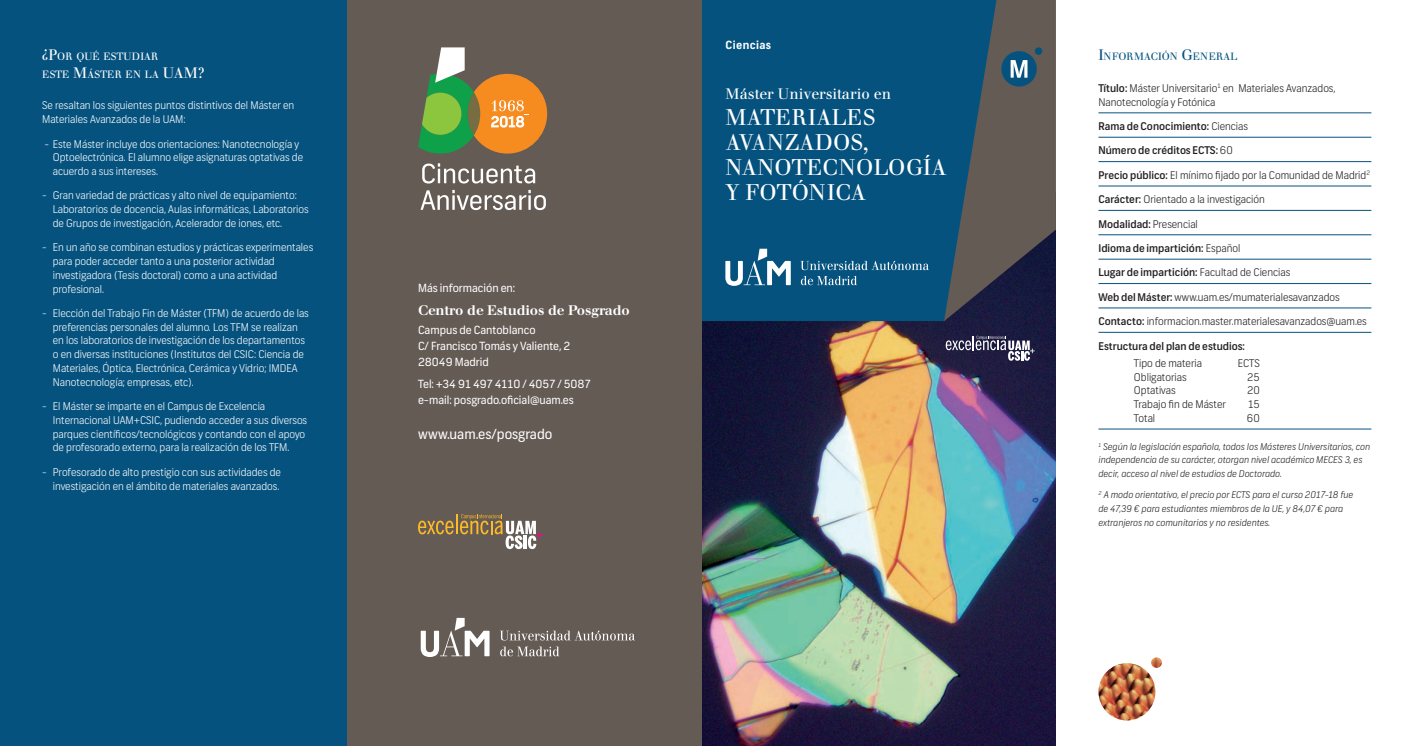
<style>
.page{position:relative;width:1403px;height:746px;background:#fff}
.page>*{position:absolute;margin:0;border:0;box-sizing:border-box;transform-origin:0 0}
.t1{font:22.5px/25px "Walbaum";letter-spacing:-.005em;color:#fff}
.t2{font:15px "Walbaum";color:#fff}
.t3{font:500 13.75px "Walbaum";letter-spacing:-.01em;color:#fff}
.t4{font:13.75px "Frank";color:#fff}
.t5{font:11.25px/15.6px "Frank";color:#fff}
.t6{font:700 11.25px "Frank";letter-spacing:.03em;color:#fff}
.t7{font:300 10.62px/13.8px "Frank";color:#fff}
.t8{font:300 10.62px/13.8px "Frank";color:#231f20}
.t9{font:500 10.62px "Frank";color:#231f20}
.t10{font:10.5px/17.5px "Walbaum";letter-spacing:-.015em;color:#fff}
.t11{font:10.5px "Walbaum";letter-spacing:.005em;color:#05527f}
.t12{font:italic 300 9.38px/13.8px "Frank";color:#231f20}
.s1{font-size:15px}
.s2{font-weight:500}
.s3{font-weight:300}
</style>
<div class="page">
<div style="left:0;top:0;width:347px;height:746px;background:#05527f"></div>
<hr style="left:1098px;top:113px;width:273px;height:1px;background:#05527f">
<hr style="left:1098px;top:137px;width:273px;height:1px;background:#05527f">
<hr style="left:1098px;top:161px;width:273px;height:1px;background:#05527f">
<hr style="left:1098px;top:186px;width:273px;height:1px;background:#05527f">
<hr style="left:1098px;top:210px;width:273px;height:1px;background:#05527f">
<hr style="left:1098px;top:235px;width:273px;height:1px;background:#05527f">
<hr style="left:1098px;top:259px;width:273px;height:1px;background:#05527f">
<hr style="left:1098px;top:283px;width:273px;height:1px;background:#05527f">
<hr style="left:1098px;top:308px;width:273px;height:1px;background:#05527f">
<hr style="left:1098px;top:332px;width:273px;height:1px;background:#05527f">
<hr style="left:1098px;top:429px;width:273px;height:1px;background:#05527f">
<img style="left:701px;top:321px;width:355px;height:425px">
<div style="left:701px;top:0;width:243px;height:321px;background:#05527f"></div>
<img style="left:1098px;top:657px;width:63px;height:63px">
<svg style="left:945px;top:336px;width:89px;height:25px;background:#575570"></svg>
<svg style="left:800px;top:261px;width:129px;height:9px"></svg>
<svg style="left:801px;top:276px;width:56px;height:9px"></svg>
<svg style="left:725px;top:249px;width:65px;height:37px"></svg>
<div style="left:347px;top:0;width:354px;height:746px;background:#655b55"></div>
<svg style="left:418px;top:520px;width:35px;height:14px"></svg>
<hr style="left:456px;top:514px;width:2px;height:20px;background:#fdbb27">
<svg style="left:460px;top:514px;width:83px;height:35px"></svg>
<svg style="left:500px;top:630px;width:134px;height:10px"></svg>
<svg style="left:500px;top:646px;width:59px;height:10px"></svg>
<svg style="left:421px;top:618px;width:68px;height:39px"></svg>
<svg style="left:418px;top:47px;width:129px;height:107px"></svg>
<svg style="left:422px;top:163px;width:113px;height:20px"></svg>
<svg style="left:420px;top:190px;width:126px;height:20px"></svg>
<svg style="left:944px;top:0;width:112px;height:321px;background:#3f505e"></svg>
<p class="t10" style="left:42px;top:48px;width:164px"><span class="s1">¿P</span>OR QUÉ ESTUDIAR<br>ESTE <span class="s1">M</span>ÁSTER EN LA <span class="s1">UAM?</span></p>
<p class="t7" style="left:42px;top:99px;width:253px">Se resaltan los siguientes puntos distintivos del Máster en<br>Materiales Avanzados de la UAM:</p>
<p class="t7" style="left:53px;top:137px;width:252px;text-indent:-8px">- Este Máster incluye dos orientaciones: Nanotecnología y<br>Optoelectrónica. El alumno elige asignaturas optativas de acuerdo a sus intereses.</p>
<p class="t7" style="left:53px;top:189px;width:257px;text-indent:-11px">- Gran variedad de prácticas y alto nivel de equipamiento:<br>Laboratorios de docencia, Aulas informáticas, Laboratorios de Grupos de investigación, Acelerador de iones, etc.</p>
<p class="t7" style="left:53px;top:241px;width:262px;text-indent:-11px">- En un año se combinan estudios y prácticas experimentales para poder acceder tanto a una posterior actividad investigadora (Tesis doctoral) como a una actividad profesional.</p>
<p class="t7" style="left:53px;top:306px;width:257px;text-indent:-11px">- Elección del Trabajo Fin de Máster (TFM) de acuerdo de las preferencias personales del alumno. Los TFM se realizan en los laboratorios de investigación de los departamentos o en diversas instituciones (Institutos del CSIC: Ciencia de Materiales, Óptica, Electrónica, Cerámica y Vidrio; IMDEA Nanotecnología; empresas, etc).</p>
<p class="t7" style="left:53px;top:399px;width:256px;text-indent:-11px">- El Máster se imparte en el Campus de Excelencia Internacional UAM+CSIC, pudiendo acceder a sus diversos parques científicos/tecnológicos y contando con el apoyo de profesorado externo, para la realización de los TFM.</p>
<p class="t7" style="left:42px;top:465px;width:240px;text-align:right">- Profesorado de alto prestigio con sus actividades de investigación en el ámbito de materiales avanzados.</p>
<p class="t5" style="left:418px;top:281px;width:99px">Más información en:</p>
<p class="t3" style="left:418px;top:302px;width:213px">Centro de Estudios de Posgrado</p>
<p class="t5" style="left:418px;top:323px;width:154px">Campus de Cantoblanco<br>C/ Francisco Tomás y Valiente, 2<br>28049 Madrid</p>
<p class="t5" style="left:418px;top:377px;width:174px">Tel: +34 91 497 4110 / 4057 / 5087 e-mail: posgrado.oficial@uam.es</p>
<p class="t4" style="left:418px;top:425px;width:136px">www.uam.es/posgrado</p>
<p class="t6" style="left:725px;top:38px;width:47px">Ciencias</p>
<h2 class="t2" style="left:725px;top:85px;width:167px">Máster Universitario en</h2>
<h1 class="t1" style="left:725px;top:105px;width:223px">MATERIALES<br>AVANZADOS,<br>NANOTECNOLOGÍA<br>Y FOTÓNICA</h1>
<p class="t11" style="left:1098px;top:51px;width:141px"><span class="s1">I</span>NFORMACIÓN <span class="s1">G</span>ENERAL</p>
<p class="t8" style="left:1098px;top:81px;width:238px"><span class="s2">Título:</span> Máster Universitario<sup>1</sup> en Materiales Avanzados,<br>Nanotecnología y Fotónica</p>
<p class="t9" style="left:1098px;top:120px;width:151px">Rama de Conocimiento: <span class="s3">Ciencias</span></p>
<p class="t9" style="left:1098px;top:144px;width:136px">Número de créditos ECTS: <span class="s3">60</span></p>
<p class="t8" style="left:1098px;top:168px;width:273px"><span class="s2">Precio público:</span> El mínimo fijado por la Comunidad de Madrid<sup>2</sup></p>
<p class="t8" style="left:1098px;top:193px;width:168px"><span class="s2">Carácter:</span> Orientado a la investigación</p>
<p class="t9" style="left:1098px;top:217px;width:101px">Modalidad: <span class="s3">Presencial</span></p>
<p class="t9" style="left:1098px;top:242px;width:143px">Idioma de impartición: <span class="s3">Español</span></p>
<p class="t9" style="left:1098px;top:266px;width:193px">Lugar de impartición: <span class="s3">Facultad de Ciencias</span></p>
<p class="t8" style="left:1098px;top:290px;width:243px"><span class="s2">Web del Máster:</span> www.uam.es/mumaterialesavanzados</p>
<p class="t8" style="left:1098px;top:315px;width:270px"><span class="s2">Contacto:</span> informacion.master.materialesavanzados@uam.es</p>
<p class="t9" style="left:1098px;top:339px;width:148px">Estructura del plan de estudios:</p>
<p class="t8" style="left:1134px;top:356px;width:70px">Tipo de materia</p>
<p class="t8" style="left:1237px;top:356px;width:24px">ECTS</p>
<p class="t8" style="left:1134px;top:370px;width:54px">Obligatorias</p>
<p class="t8" style="left:1247px;top:370px;width:14px">25</p>
<p class="t8" style="left:1134px;top:384px;width:43px">Optativas</p>
<p class="t8" style="left:1247px;top:384px;width:14px">20</p>
<p class="t8" style="left:1134px;top:397px;width:93px">Trabajo fin de Máster</p>
<p class="t8" style="left:1248px;top:397px;width:13px">15</p>
<p class="t8" style="left:1134px;top:411px;width:23px">Total</p>
<p class="t8" style="left:1246px;top:411px;width:14px">60</p>
<p class="t12" style="left:1098px;top:440px;width:273px"><sup>1</sup> Según la legislación española, todos los Másteres Universitarios, con independencia de su carácter, otorgan nivel académico MECES 3, es decir, acceso al nivel de estudios de Doctorado.</p>
<p class="t12" style="left:1098px;top:488px;width:256px"><sup>2</sup> A modo orientativo, el precio por ECTS para el curso 2017-18 fue de 47,39 € para estudiantes miembros de la UE, y 84,07 € para extranjeros no comunitarios y no residentes.</p>
</div>
